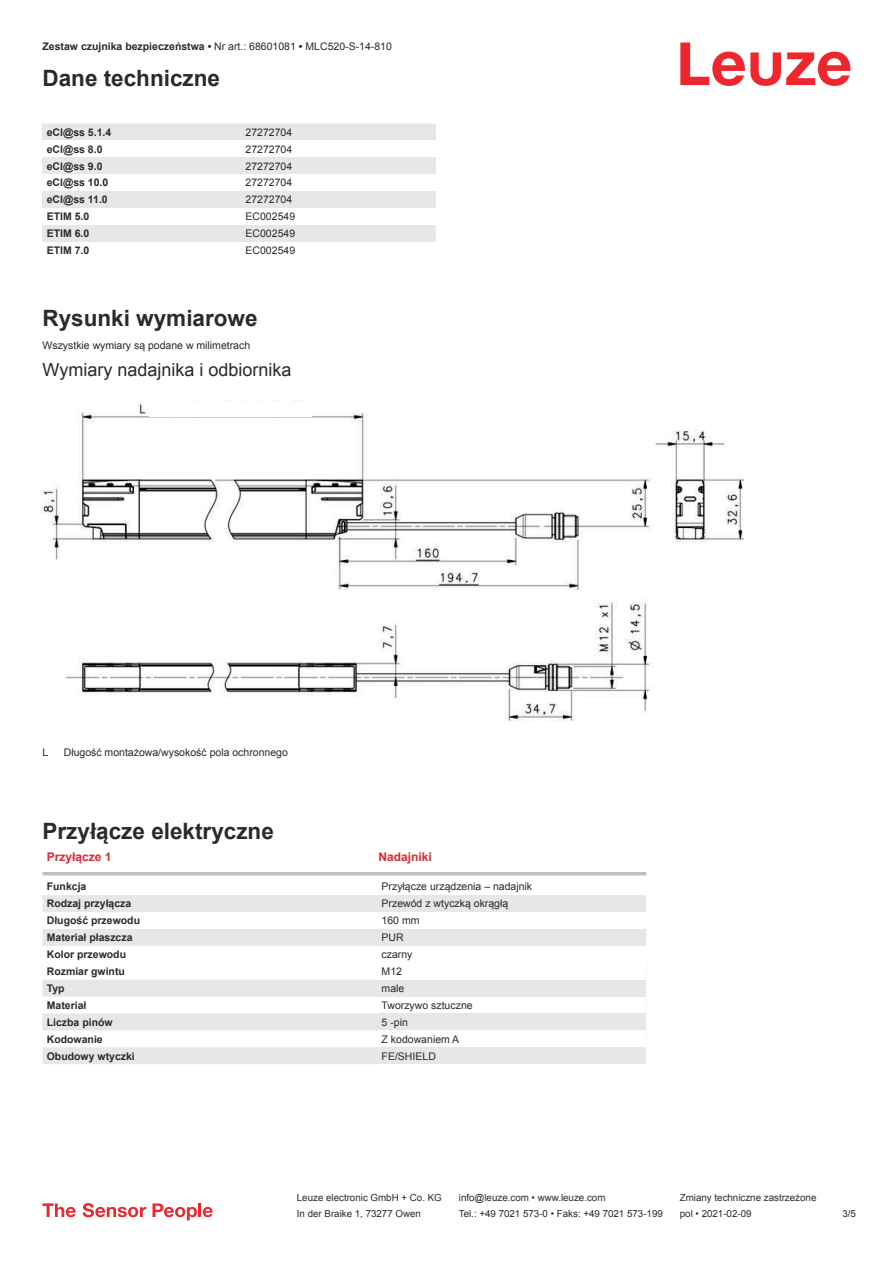
<style>
.page{position:relative;width:893px;height:1263px;background:#fff}
.page>*{position:absolute;margin:0;border:0;box-sizing:border-box;transform-origin:0 0}
.t1{font:700 22.5px "Arial";color:#2b292a}
.t2{font:18px "Arial";color:#2b292a}
.t3{font:700 12px "Arial";color:#db2a30}
.t4{font:700 10.5px "Arial";color:#2b292a}
.t5{font:10.5px "Arial";color:#2b292a}
.t6{font:9.75px "Arial";color:#2b292a}
.s1{font-weight:400}
</style>
<div class="page">
<svg style="left:680px;top:43px;width:170px;height:43px"></svg>
<svg style="left:43px;top:123px;width:392px;height:1px"></svg>
<div style="left:43px;top:124px;width:199px;height:16px;background:#e6e7e9"></div>
<div style="left:242px;top:124px;width:194px;height:16px;background:#e6e7e9"></div>
<div style="left:43px;top:157px;width:199px;height:17px;background:#e6e7e9"></div>
<div style="left:242px;top:157px;width:194px;height:17px;background:#e6e7e9"></div>
<div style="left:43px;top:191px;width:199px;height:17px;background:#e6e7e9"></div>
<div style="left:242px;top:191px;width:194px;height:17px;background:#e6e7e9"></div>
<div style="left:43px;top:225px;width:199px;height:17px;background:#e6e7e9"></div>
<div style="left:242px;top:225px;width:194px;height:17px;background:#e6e7e9"></div>
<svg style="left:43px;top:875px;width:603px;height:1px"></svg>
<svg style="left:43px;top:895px;width:335px;height:169px"></svg>
<hr style="left:43px;top:872px;width:335px;height:3px;background:#bdbfc1">
<hr style="left:378px;top:872px;width:268px;height:3px;background:#bdbfc1">
<div style="left:378px;top:895px;width:268px;height:17px;background:#e6e7e9"></div>
<div style="left:378px;top:929px;width:268px;height:17px;background:#e6e7e9"></div>
<div style="left:378px;top:980px;width:268px;height:16px;background:#e6e7e9"></div>
<div style="left:378px;top:1013px;width:268px;height:17px;background:#e6e7e9"></div>
<div style="left:378px;top:1047px;width:268px;height:17px;background:#e6e7e9"></div>
<svg style="left:43px;top:1203px;width:33px;height:14px"></svg>
<svg style="left:83px;top:1203px;width:63px;height:14px"></svg>
<svg style="left:153px;top:1203px;width:44px;height:17px"></svg>
<hr style="left:198px;top:1203px;width:3px;height:14px;background:#ed272d">
<svg style="left:203px;top:1207px;width:10px;height:10px"></svg>
<img style="left:43px;top:401px;width:700px;height:321px">
<div style="left:150px;top:402px;width:162px;height:15px;background:#fff"></div>
<div style="left:134px;top:430px;width:181px;height:49px;background:#fff"></div>
<p class="t4" style="left:43px;top:39px;width:351px">Zestaw czujnika bezpieczeństwa • <span class="s1">Nr art.: 68601081</span> • <span class="s1">MLC520-S-14-810</span></p>
<h1 class="t1" style="left:43px;top:70px;width:179px">Dane techniczne</h1>
<p class="t4" style="left:47px;top:125px;width:66px">eCl@ss 5.1.4</p>
<p class="t5" style="left:246px;top:128px;width:48px">27272704</p>
<p class="t4" style="left:47px;top:142px;width:57px">eCl@ss 8.0</p>
<p class="t5" style="left:246px;top:145px;width:48px">27272704</p>
<p class="t4" style="left:47px;top:158px;width:57px">eCl@ss 9.0</p>
<p class="t5" style="left:246px;top:162px;width:48px">27272704</p>
<p class="t4" style="left:47px;top:175px;width:63px">eCl@ss 10.0</p>
<p class="t5" style="left:246px;top:179px;width:48px">27272704</p>
<p class="t4" style="left:47px;top:192px;width:63px">eCl@ss 11.0</p>
<p class="t5" style="left:246px;top:196px;width:48px">27272704</p>
<p class="t4" style="left:47px;top:209px;width:44px">ETIM 5.0</p>
<p class="t5" style="left:246px;top:209px;width:51px">EC002549</p>
<p class="t4" style="left:47px;top:226px;width:44px">ETIM 6.0</p>
<p class="t5" style="left:246px;top:226px;width:51px">EC002549</p>
<p class="t4" style="left:47px;top:243px;width:44px">ETIM 7.0</p>
<p class="t5" style="left:246px;top:243px;width:51px">EC002549</p>
<h1 class="t1" style="left:43px;top:302px;width:217px">Rysunki wymiarowe</h1>
<p class="t5" style="left:43px;top:338px;width:209px">Wszystkie wymiary są podane w milimetrach</p>
<h2 class="t2" style="left:43px;top:357px;width:250px">Wymiary nadajnika i odbiornika</h2>
<p class="t5" style="left:43px;top:748px;width:7px">L</p>
<p class="t5" style="left:64px;top:745px;width:226px">Długość montażowa/wysokość pola ochronnego</p>
<h1 class="t1" style="left:43px;top:815px;width:233px">Przyłącze elektryczne</h1>
<p class="t3" style="left:47px;top:848px;width:66px">Przyłącze 1</p>
<p class="t3" style="left:378px;top:852px;width:55px">Nadajniki</p>
<p class="t4" style="left:47px;top:883px;width:41px">Funkcja</p>
<p class="t5" style="left:382px;top:879px;width:152px">Przyłącze urządzenia – nadajnik</p>
<p class="t4" style="left:47px;top:896px;width:86px">Rodzaj przyłącza</p>
<p class="t5" style="left:382px;top:896px;width:128px">Przewód z wtyczką okrągłą</p>
<p class="t4" style="left:47px;top:913px;width:95px">Długość przewodu</p>
<p class="t5" style="left:382px;top:916px;width:39px">160 mm</p>
<p class="t4" style="left:47px;top:930px;width:87px">Materiał płaszcza</p>
<p class="t5" style="left:382px;top:933px;width:24px">PUR</p>
<p class="t4" style="left:47px;top:950px;width:81px">Kolor przewodu</p>
<p class="t5" style="left:382px;top:950px;width:32px">czarny</p>
<p class="t4" style="left:47px;top:964px;width:80px">Rozmiar gwintu</p>
<p class="t5" style="left:382px;top:967px;width:22px">M12</p>
<p class="t4" style="left:47px;top:984px;width:19px">Typ</p>
<p class="t5" style="left:382px;top:981px;width:24px">male</p>
<p class="t4" style="left:47px;top:998px;width:41px">Materiał</p>
<p class="t5" style="left:382px;top:1001px;width:93px">Tworzywo sztuczne</p>
<p class="t4" style="left:47px;top:1014px;width:67px">Liczba pinów</p>
<p class="t5" style="left:382px;top:1018px;width:28px">5 -pin</p>
<p class="t4" style="left:47px;top:1035px;width:58px">Kodowanie</p>
<p class="t5" style="left:382px;top:1035px;width:79px">Z kodowaniem A</p>
<p class="t4" style="left:47px;top:1052px;width:90px">Obudowy wtyczki</p>
<p class="t5" style="left:382px;top:1048px;width:56px">FE/SHIELD</p>
<p class="t6" style="left:297px;top:1191px;width:146px">Leuze electronic GmbH + Co. KG</p>
<p class="t6" style="left:459px;top:1191px;width:148px">info@leuze.com • www.leuze.com</p>
<p class="t6" style="left:680px;top:1191px;width:138px">Zmiany techniczne zastrzeżone</p>
<p class="t6" style="left:297px;top:1210px;width:126px">In der Braike 1, 73277 Owen</p>
<p class="t6" style="left:459px;top:1207px;width:205px">Tel.: +49 7021 573-0 • Faks: +49 7021 573-199</p>
<p class="t6" style="left:680px;top:1207px;width:73px">pol • 2021-02-09</p>
<p class="t6" style="left:842px;top:1210px;width:15px">3 /5</p>
</div>
